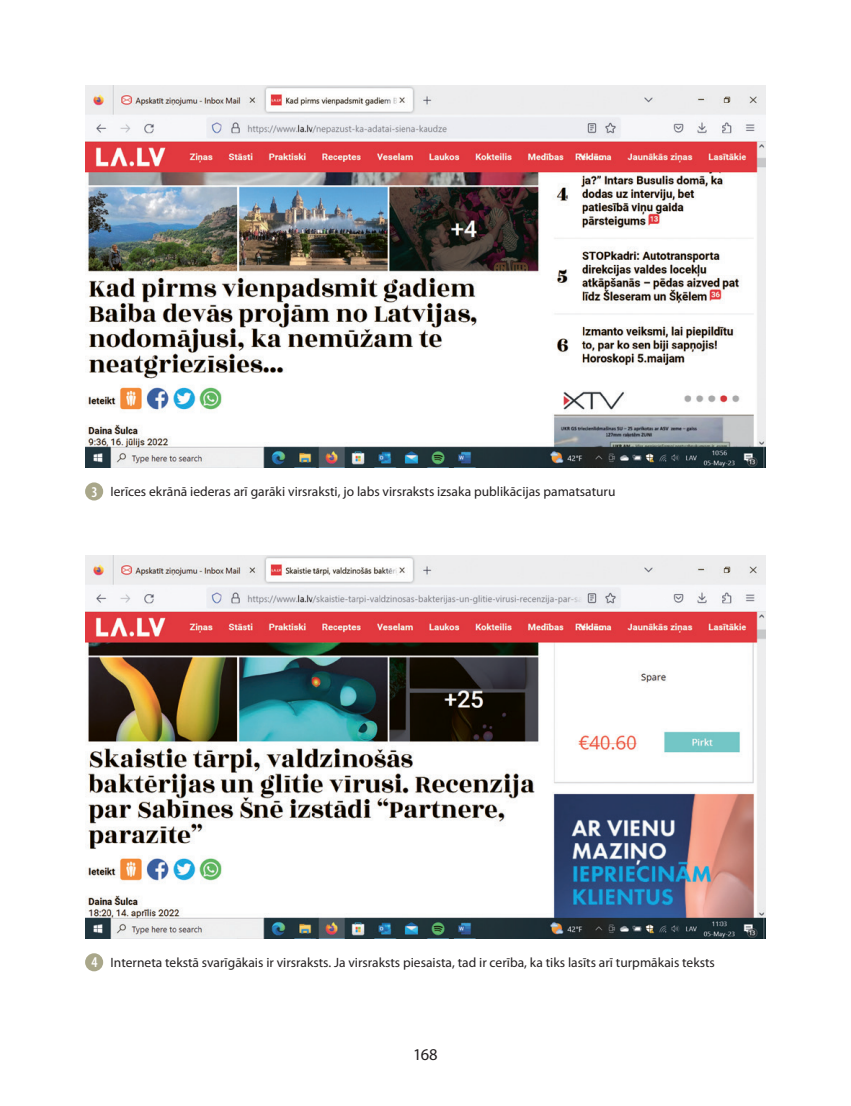
<style>
.page{position:relative;width:851px;height:1106px;background:#fff}
.page>*{position:absolute;margin:0;border:0;box-sizing:border-box;transform-origin:0 0}
.t1{font:16.5px "Myriad Pro";color:#231f20}
.t2{font:600 condensed 15px "Myriad Pro";color:#fff}
.attela_paraksts{font:13.5px "Myriad Pro";color:#231f20}
</style>
<div class="page">
<div style="left:85px;top:482px;width:18px;height:18px;background:#a9a78a;border-radius:50%"></div>
<img style="left:85px;top:85px;width:680px;height:383px">
<img style="left:85px;top:556px;width:680px;height:382px">
<div style="left:85px;top:953px;width:18px;height:18px;background:#a9a78a;border-radius:50%"></div>
<p class="t2" style="left:91px;top:483px;width:8px">3</p>
<p class="attela_paraksts" style="left:111px;top:483px;width:506px">Ierīces ekrānā iederas arī garāki virsraksti, jo labs virsraksts izsaka publikācijas pamatsaturu</p>
<p class="t2" style="left:91px;top:954px;width:8px">4</p>
<p class="attela_paraksts" style="left:111px;top:954px;width:605px">Interneta tekstā svarīgākais ir virsraksts. Ja virsraksts piesaista, tad ir cerība, ka tiks lasīts arī turpmākais teksts</p>
<p class="t1" style="left:413px;top:1044px;width:26px">168</p>
</div>
